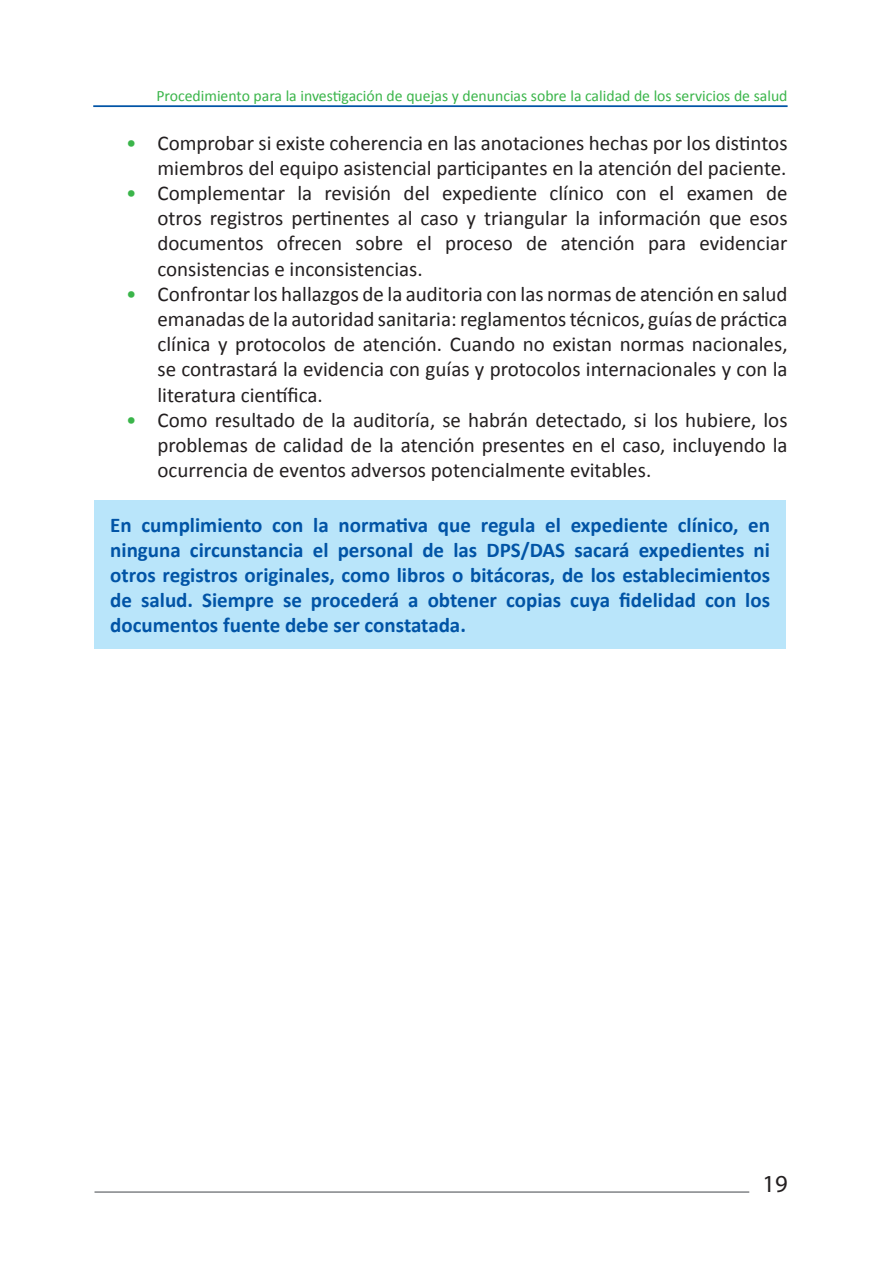
<style>
.page{position:relative;width:890px;height:1276px;background:#fff}
.page>*{position:absolute;margin:0;border:0;box-sizing:border-box;transform-origin:0 0}
.t1{font:24.5px "Myriad Pro";color:#231f20}
.t2{font:21px/25.2px "Calibri";color:#231f20;text-align:justify}
.t3{font:700 21px/25.2px "Calibri";color:#0154a6;text-align:justify}
.t4{font:15.75px "Calibri";color:#3ab54a}
.s1{color:#3ab54a}
</style>
<div class="page">
<hr style="left:93px;top:105px;width:695px;height:2px;background:#0154a6">
<hr style="left:94px;top:1191px;width:655px;height:2px;background:#939598">
<div style="left:94px;top:500px;width:692px;height:148px;background:#b9e5fa"></div>
<p class="t4" style="left:156px;top:86px;width:633px">Procedimiento para la investigación de quejas y denuncias sobre la calidad de los servicios de salud</p>
<p class="t2" style="left:126px;top:129px;width:663px;text-align:right"><span class="s1">•</span> Comprobar si existe coherencia en las anotaciones hechas por los distintos miembros del equipo asistencial participantes en la atención del paciente.</p>
<p class="t2" style="left:158px;top:179px;width:631px;text-indent:-32px"><span class="s1">•</span> Complementar la revisión del expediente clínico con el examen de otros registros pertinentes al caso y triangular la información que esos documentos ofrecen sobre el proceso de atención para evidenciar consistencias e inconsistencias.</p>
<p class="t2" style="left:158px;top:280px;width:632px;text-indent:-32px"><span class="s1">•</span> Confrontar los hallazgos de la auditoria con las normas de atención en salud emanadas de la autoridad sanitaria: reglamentos técnicos, guías de práctica clínica y protocolos de atención. Cuando no existan normas nacionales, se contrastará la evidencia con guías y protocolos internacionales y con la literatura científica.</p>
<p class="t2" style="left:158px;top:406px;width:631px;text-indent:-32px"><span class="s1">•</span> Como resultado de la auditoría, se habrán detectado, si los hubiere, los problemas de calidad de la atención presentes en el caso, incluyendo la ocurrencia de eventos adversos potencialmente evitables.</p>
<p class="t3" style="left:110px;top:511px;width:661px">En cumplimiento con la normativa que regula el expediente clínico, en ninguna circunstancia el personal de las DPS/DAS sacará expedientes ni otros registros originales, como libros o bitácoras, de los establecimientos de salud. Siempre se procederá a obtener copias cuya fidelidad con los documentos fuente debe ser constatada.</p>
<p class="t1" style="left:762px;top:1169px;width:27px">19</p>
</div>
